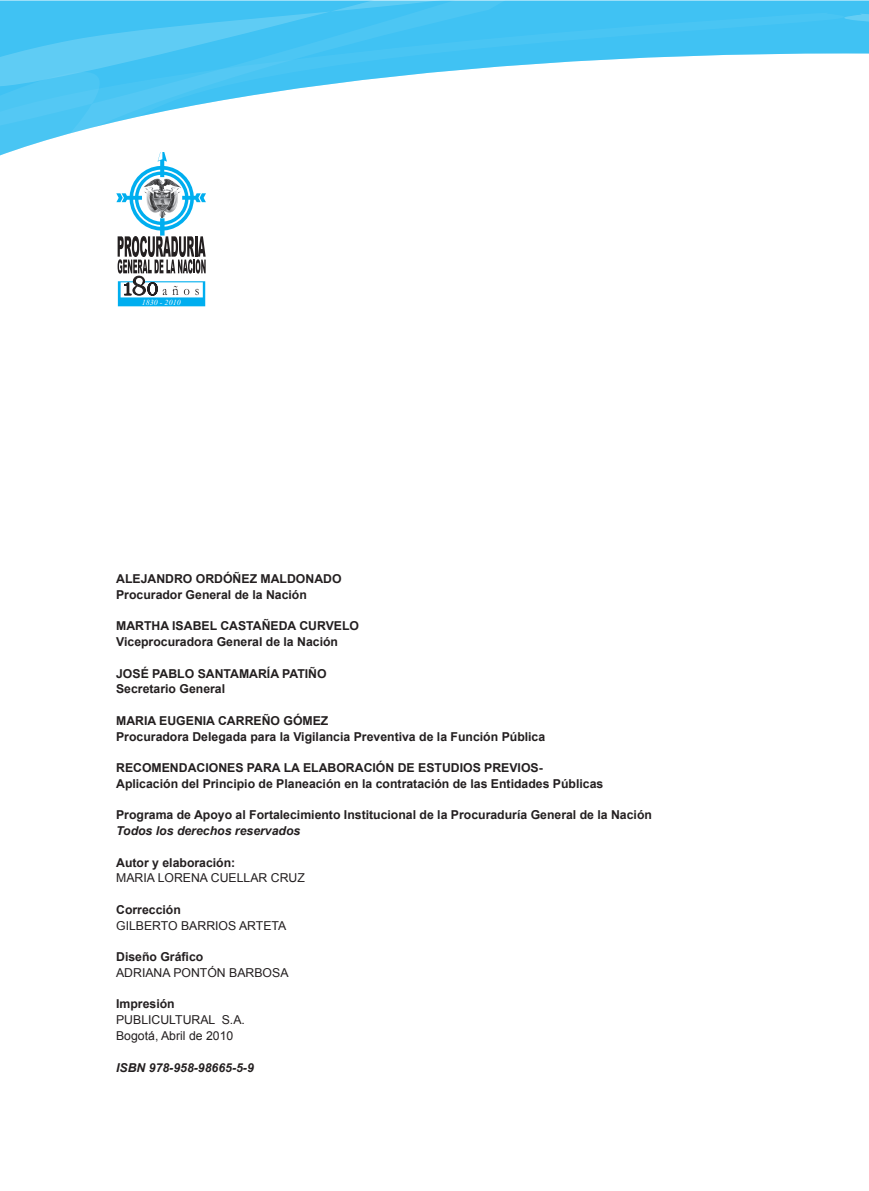
<style>
.page{position:relative;width:869px;height:1191px;background:#fff}
.page>*{position:absolute;margin:0;border:0;box-sizing:border-box;transform-origin:0 0}
.t1{font:700 12.25px/15.8px "Arial";color:#231f20}
.t2{font:12.25px/15.8px "Arial";color:#231f20}
.t3{font:italic 700 12.25px "Arial";color:#231f20}
.t4{font:italic 7.88px "Times New Roman";color:#fff}
</style>
<div class="page">
<svg style="left:116px;top:193px;width:90px;height:114px"></svg>
<svg style="left:0;top:1px;width:868px;height:192px"></svg>
<svg style="left:842px;top:14px;width:26px;height:179px"></svg>
<p class="t4" style="left:142px;top:297px;width:40px">1830 - 2010</p>
<p class="t1" style="left:116px;top:571px;width:227px">ALEJANDRO ORDÓÑEZ MALDONADO<br>Procurador General de la Nación</p>
<p class="t1" style="left:116px;top:618px;width:244px">MARTHA ISABEL CASTAÑEDA CURVELO<br>Viceprocuradora General de la Nación</p>
<p class="t1" style="left:116px;top:666px;width:212px">JOSÉ PABLO SANTAMARÍA PATIÑO<br>Secretario General</p>
<p class="t1" style="left:116px;top:713px;width:430px">MARIA EUGENIA CARREÑO GÓMEZ<br>Procuradora Delegada para la Vigilancia Preventiva de la Función Pública</p>
<p class="t1" style="left:116px;top:760px;width:488px">RECOMENDACIONES PARA LA ELABORACIÓN DE ESTUDIOS PREVIOS-<br>Aplicación del Principio de Planeación en la contratación de las Entidades Públicas</p>
<p class="t1" style="left:116px;top:807px;width:537px">Programa de Apoyo al Fortalecimiento Institucional de la Procuraduría General de la Nación</p>
<p class="t3" style="left:116px;top:823px;width:186px">Todos los derechos reservados</p>
<p class="t1" style="left:116px;top:855px;width:121px">Autor y elaboración:</p>
<p class="t2" style="left:116px;top:870px;width:190px">MARIA LORENA CUELLAR CRUZ</p>
<p class="t1" style="left:116px;top:902px;width:66px">Corrección</p>
<p class="t2" style="left:116px;top:917px;width:171px">GILBERTO BARRIOS ARTETA</p>
<p class="t1" style="left:116px;top:949px;width:89px">Diseño Gráfico</p>
<p class="t2" style="left:116px;top:965px;width:174px">ADRIANA PONTÓN BARBOSA</p>
<p class="t1" style="left:116px;top:996px;width:60px">Impresión</p>
<p class="t2" style="left:116px;top:1012px;width:130px">PUBLICULTURAL S.A.<br>Bogotá, Abril de 2010</p>
<p class="t3" style="left:116px;top:1059px;width:139px">ISBN 978-958-98665-5-9</p>
</div>
